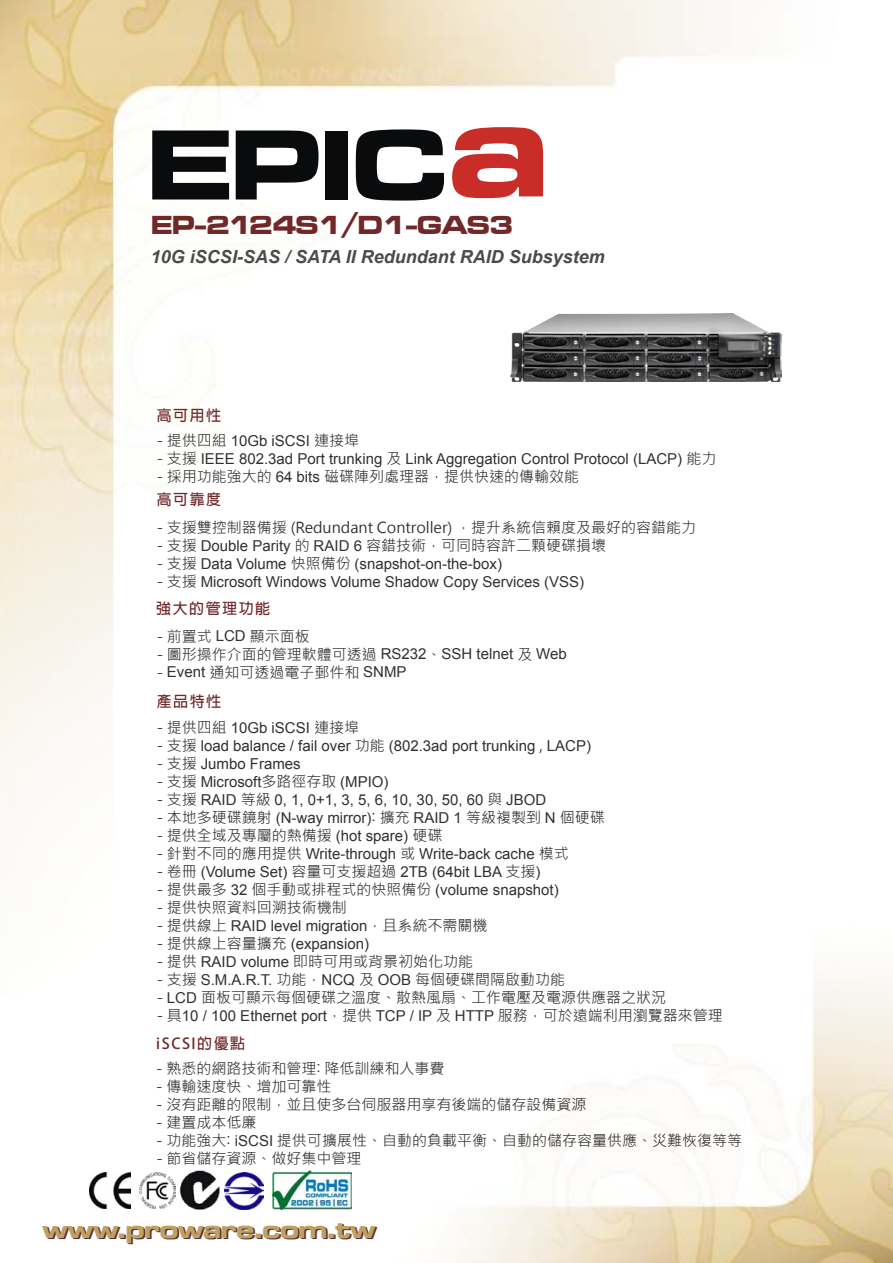
<style>
.page{position:relative;width:893px;height:1263px;background:#fff}
.page>*{position:absolute;margin:0;border:0;box-sizing:border-box;transform-origin:0 0}
.t1{font:142.5px "Microgramma D Bold Exte";color:#c82d28}
.t2{font:103.5px "Microgramma D Bold Exte";color:#0a0b0c}
.t3{font:27px "Microgramma D Bold Exte";color:#702829;scale:.96 1}
.t4{font:25.5px "Microgramma D Bold Exte";color:#592f34}
.t5{font:italic 700 18px "Arial";color:#4d4948}
.t6{font:15px "Arial";color:#33302f}
.t7{font:15px "Microsoft Jheng Hei";color:#33302f}
.t8{font:700 15px "Adobe Fan Heiti Std";letter-spacing:.1em;color:#702829}
.s1{font-family:"Microsoft Jheng Hei"}
.s2{font-family:"Arial"}
</style>
<div class="page">
<img style="left:0;top:0;width:893px;height:1263px">
<img style="left:90px;top:1173px;width:41px;height:36px">
<img style="left:139px;top:1173px;width:36px;height:36px">
<img style="left:225px;top:1172px;width:38px;height:37px">
<img style="left:272px;top:1171px;width:79px;height:38px">
<img style="left:179px;top:1171px;width:43px;height:38px">
<img style="left:510px;top:314px;width:271px;height:68px">
<h1 class="t1" style="left:449px;top:52px;width:101px">a</h1>
<h2 class="t2" style="left:147px;top:95px;width:301px">EPIC</h2>
<h3 class="t3" style="left:151px;top:206px;width:379px">EP-2124S1/D1-GAS3</h3>
<p class="t5" style="left:151px;top:245px;width:455px">10G iSCSI-SAS / SATA II Redundant RAID Subsystem</p>
<p class="t8" style="left:157px;top:407px;width:66px">高可用性</p>
<p class="t6" style="left:157px;top:430px;width:204px"><span class="s1">- 提供四組</span> 10Gb iSCSI <span class="s1">連接埠</span></p>
<p class="t6" style="left:157px;top:448px;width:561px"><span class="s1">- 支援</span> IEEE 802.3ad Port trunking <span class="s1">及</span> Link Aggregation Control Protocol (LACP) <span class="s1">能力</span></p>
<p class="t7" style="left:157px;top:467px;width:424px">- 採用功能強大的 <span class="s2">64 bits</span> 磁碟陣列處理器，提供快速的傳輸效能</p>
<p class="t8" style="left:157px;top:491px;width:66px">高可靠度</p>
<p class="t7" style="left:157px;top:518px;width:541px">- 支援雙控制器備援 (Redundant Controller) ，提升系統信賴度及最好的容錯能力</p>
<p class="t7" style="left:157px;top:536px;width:451px">- 支援 <span class="s2">Double Parity</span> 的 <span class="s2">RAID 6</span> 容錯技術，可同時容許二顆硬碟損壞</p>
<p class="t6" style="left:157px;top:554px;width:347px"><span class="s1">- 支援</span> Data Volume <span class="s1">快照備份</span> (snapshot-on-the-box)</p>
<p class="t6" style="left:157px;top:572px;width:429px"><span class="s1">- 支援</span> Microsoft Windows Volume Shadow Copy Services (VSS)</p>
<p class="t8" style="left:156px;top:600px;width:115px">強大的管理功能</p>
<p class="t7" style="left:157px;top:627px;width:155px">- 前置式 <span class="s2">LCD</span> 顯示面板</p>
<p class="t7" style="left:157px;top:645px;width:412px">- 圖形操作介面的管理軟體可透過 <span class="s2">RS232</span>、<span class="s2">SSH telnet</span> 及 <span class="s2">Web</span></p>
<p class="t7" style="left:157px;top:663px;width:251px">- <span class="s2">Event</span> 通知可透過電子郵件和 <span class="s2">SNMP</span></p>
<p class="t8" style="left:157px;top:693px;width:66px">產品特性</p>
<p class="t6" style="left:157px;top:718px;width:204px"><span class="s1">- 提供四組</span> 10Gb iSCSI <span class="s1">連接埠</span></p>
<p class="t6" style="left:157px;top:736px;width:436px"><span class="s1">- 支援</span> load balance / fail over <span class="s1">功能</span> (802.3ad port trunking <span class="s1">,</span> LACP)</p>
<p class="t6" style="left:157px;top:754px;width:145px"><span class="s1">- 支援</span> Jumbo Frames</p>
<p class="t6" style="left:157px;top:772px;width:233px"><span class="s1">- 支援</span> Microsoft<span class="s1">多路徑存取</span> (MPIO)</p>
<p class="t6" style="left:157px;top:790px;width:391px"><span class="s1">- 支援</span> RAID <span class="s1">等級</span> 0, 1, 0+1, 3, 5, 6, 10, 30, 50, 60 <span class="s1">與</span> JBOD</p>
<p class="t6" style="left:157px;top:808px;width:450px"><span class="s1">- 本地多硬碟鏡射</span> (N-way mirror): <span class="s1">擴充</span> RAID 1 <span class="s1">等級複製到</span> N <span class="s1">個硬碟</span></p>
<p class="t7" style="left:157px;top:826px;width:287px">- 提供全域及專屬的熱備援 <span class="s2">(hot spare)</span> 硬碟</p>
<p class="t6" style="left:157px;top:844px;width:414px"><span class="s1">- 針對不同的應用提供</span> Write-through <span class="s1">或</span> Write-back cache <span class="s1">模式</span></p>
<p class="t6" style="left:157px;top:862px;width:385px"><span class="s1">- 卷冊</span> (Volume Set) <span class="s1">容量可支援超過</span> 2TB (64bit LBA <span class="s1">支援</span>)</p>
<p class="t6" style="left:157px;top:880px;width:403px"><span class="s1">- 提供最多</span> 32 <span class="s1">個手動或排程式的快照備份</span> (volume snapshot)</p>
<p class="t7" style="left:157px;top:898px;width:192px">- 提供快照資料回溯技術機制</p>
<p class="t6" style="left:157px;top:916px;width:332px"><span class="s1">- 提供線上</span> RAID level migration<span class="s1">，且系統不需關機</span></p>
<p class="t6" style="left:157px;top:934px;width:214px"><span class="s1">- 提供線上容量擴充</span> (expansion)</p>
<p class="t7" style="left:157px;top:952px;width:318px">- 提供 <span class="s2">RAID volume</span> 即時可用或背景初始化功能</p>
<p class="t7" style="left:157px;top:970px;width:410px">- 支援 <span class="s2">S.M.A.R.T.</span> 功能，<span class="s2">NCQ</span> 及 <span class="s2">OOB</span> 每個硬碟間隔啟動功能</p>
<p class="t7" style="left:157px;top:988px;width:511px">- <span class="s2">LCD</span> 面板可顯示每個硬碟之溫度、散熱風扇、工作電壓及電源供應器之狀況</p>
<p class="t6" style="left:157px;top:1006px;width:568px"><span class="s1">- 具</span>10 / 100 Ethernet port<span class="s1">，提供</span> TCP / IP <span class="s1">及</span> HTTP <span class="s1">服務，可於遠端利用瀏覽器來管理</span></p>
<p class="t8" style="left:156px;top:1034px;width:90px">iSCSI的優點</p>
<p class="t7" style="left:156px;top:1059px;width:290px">- 熟悉的網路技術和管理<span class="s2">:</span> 降低訓練和人事費</p>
<p class="t7" style="left:156px;top:1077px;width:177px">- 傳輸速度快、增加可靠性</p>
<p class="t7" style="left:156px;top:1095px;width:432px">- 沒有距離的限制，並且使多台伺服器用享有後端的儲存設備資源</p>
<p class="t7" style="left:156px;top:1113px;width:102px">- 建置成本低廉</p>
<p class="t7" style="left:156px;top:1131px;width:587px">- 功能強大<span class="s2">: iSCSI</span> 提供可擴展性、自動的負載平衡、自動的儲存容量供應、災難恢復等等</p>
<p class="t7" style="left:156px;top:1149px;width:207px">- 節省儲存資源、做好集中管理</p>
<h3 class="t4" style="left:44px;top:1213px;width:335px">www.proware.com.tw</h3>
</div>
